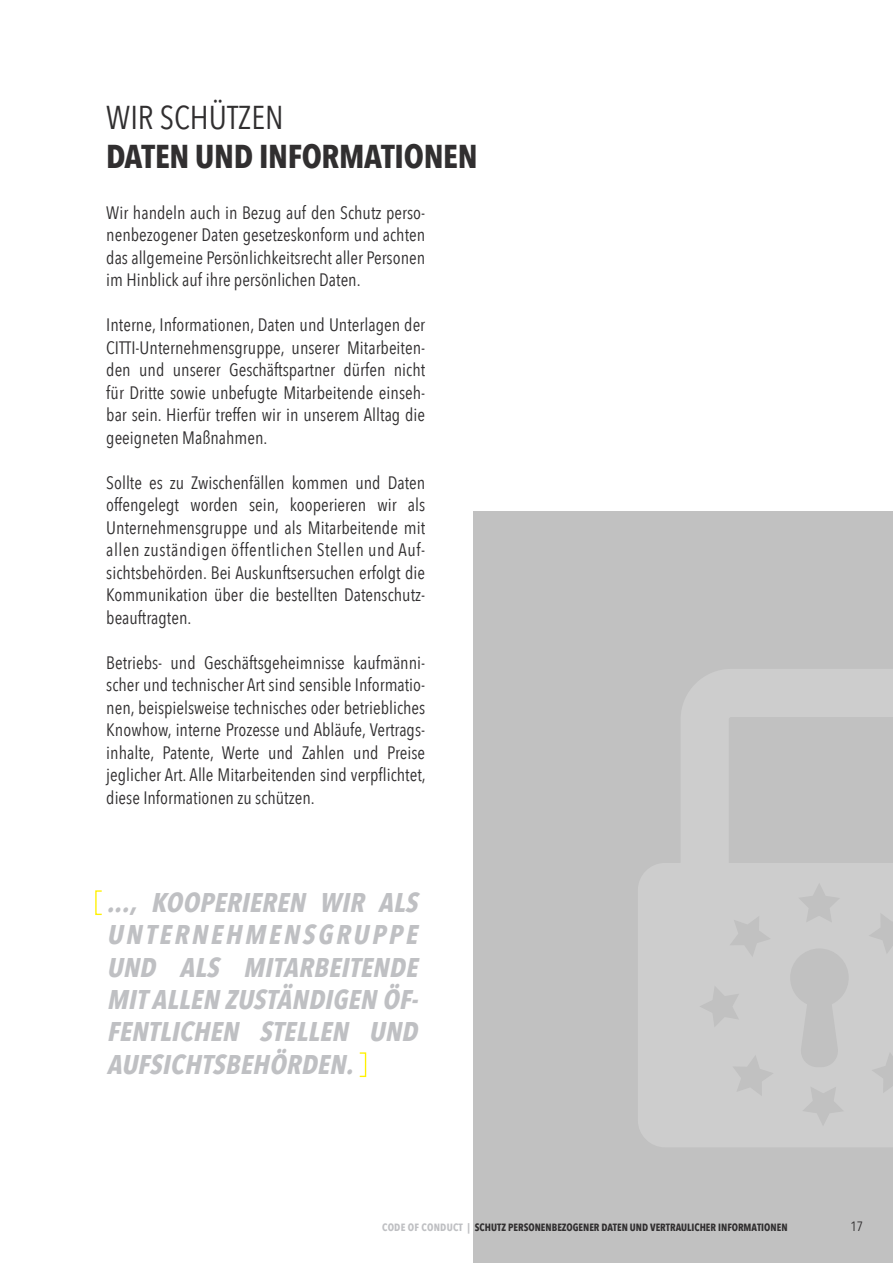
<style>
.page{position:relative;width:893px;height:1263px;background:#fff}
.page>*{position:absolute;margin:0;border:0;box-sizing:border-box;transform-origin:0 0}
.t1{font:700 33px "Avenir Next Condensed";letter-spacing:-.01em;color:#312f30}
.t2{font:33px "Avenir Next Condensed";color:#312f30}
.t3{font:italic 700 27px/32.4px "Avenir Next Condensed";color:#bfc0c3;text-align:justify}
.t4{font:18px/22.5px "Avenir Next Condensed";color:#312f30;text-align:justify}
.t5{font:13.5px "Avenir Next Condensed";color:#312f30}
.t6{font:700 10.5px "Avenir Next Condensed";color:#312f30}
.s1{color:#bfc0c3}
</style>
<div class="page">
<div style="left:473px;top:511px;width:420px;height:752px;background:#c1c1c1"></div>
<svg style="left:638px;top:669px;width:255px;height:478px;fill:#cdcdcd"></svg>
<div style="left:359px;top:1052px;width:7px;height:25px;border:1px solid #fff101"></div>
<h1 class="t2" style="left:106px;top:89px;width:179px">WIR SCHÜTZEN</h1>
<h1 class="t1" style="left:106px;top:136px;width:373px">DATEN UND INFORMATIONEN</h1>
<p class="t4" style="left:106px;top:200px;width:320px">Wir handeln auch in Bezug auf den Schutz perso&shy;nenbezogener Daten gesetzeskonform und achten das allgemeine Persönlichkeitsrecht aller Personen im Hinblick auf ihre persönlichen Daten.</p>
<p class="t4" style="left:106px;top:313px;width:320px">Interne, Informationen, Daten und Unterlagen der CITTI-Unternehmensgruppe, unserer Mitarbeiten&shy;den und unserer Geschäftspartner dürfen nicht für Dritte sowie unbefugte Mitarbeitende einseh&shy;bar sein. Hierfür treffen wir in unserem Alltag die geeigneten Maßnahmen.</p>
<p class="t4" style="left:106px;top:470px;width:320px">Sollte es zu Zwischenfällen kommen und Daten offengelegt worden sein, kooperieren wir als Unternehmensgruppe und als Mitarbeitende mit allen zuständigen öffentlichen Stellen und Auf&shy;sichtsbehörden. Bei Auskunftsersuchen erfolgt die Kommunikation über die bestellten Datenschutz&shy;beauftragten.</p>
<p class="t4" style="left:106px;top:650px;width:321px">Betriebs- und Geschäftsgeheimnisse kaufmänni&shy;scher und technischer Art sind sensible Informatio&shy;nen, beispielsweise technisches oder betriebliches Knowhow, interne Prozesse und Abläufe, Vertrags&shy;inhalte, Patente, Werte und Zahlen und Preise jeglicher Art. Alle Mitarbeitenden sind verpflichtet, diese Informationen zu schützen.</p>
<h2 class="t3" style="left:107px;top:886px;width:318px">..., KOOPERIEREN WIR ALS UNTERNEHMENSGRUPPE UND ALS MITARBEITENDE MITALLEN ZUSTÄNDIGEN ÖF-FENTLICHEN STELLEN UND AUFSICHTSBEHÖRDEN.</h2>
<p class="t6" style="left:382px;top:1221px;width:407px"><span class="s1">CODE OF CONDUCT |</span> SCHUTZ PERSONENBEZOGENER DATEN UND VERTRAULICHER INFORMATIONEN</p>
<p class="t5" style="left:850px;top:1215px;width:14px">17</p>
</div>
